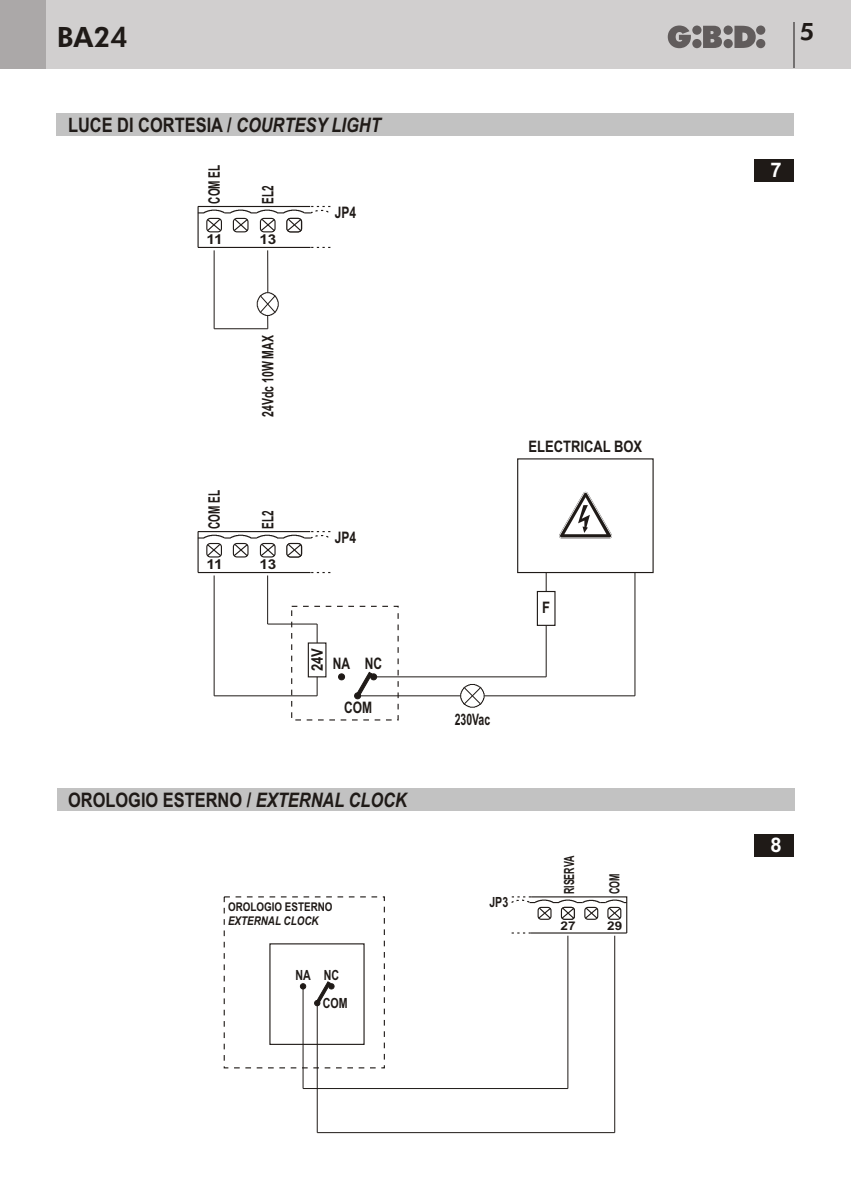
<style>
.page{position:relative;width:851px;height:1191px;background:#fff}
.page>*{position:absolute;margin:0;border:0;box-sizing:border-box;transform-origin:0 0}
.t1{font:800 28px "Futura BT";color:#1f1a17}
.t2{font:800 24px "Futura BT";color:#1f1a17}
.t3{font:700 20.2px "Arial";color:#fff}
.t4{font:700 20px "Arial Narrow";color:#1f1a17}
.t5{font:700 15.8px "Arial Narrow";color:#1f1a17;scale:.81 1}
.t6{font:700 15.8px "Arial Narrow";color:#1f1a17}
.t7{font:700 15.8px "Arial Narrow";color:#1f1a17;scale:.77 1}
.t8{font:700 15.8px "Arial Narrow";color:#1f1a17;scale:.93 1}
.t9{font:700 14px "Arial Narrow";color:#1f1a17;scale:.77 1}
.t10{font:700 14px/28.4px "Arial Narrow";color:#1f1a17;scale:.93 1}
.t11{font:700 13.6px "Arial Narrow";letter-spacing:-.02em;color:#1f1a17;scale:1.38 1}
.t12{font:700 12px "Arial Narrow";color:#1f1a17}
.t13{font:italic 700 12px "Arial Narrow";color:#1f1a17}
.t14{font:700 12px "Arial Narrow";color:#1f1a17;scale:1.38 1}
.s1{font-style:italic}
</style>
<div class="page">
<div style="left:0;top:0;width:850px;height:68px;background:#d1cfcf"></div>
<div style="left:0;top:0;width:45px;height:68px;background:#aba8a8"></div>
<svg style="left:667px;top:26px;width:98px;height:22px"></svg>
<hr style="left:793px;top:23px;width:2px;height:45px;background:#737070">
<div style="left:57px;top:113px;width:737px;height:23px;background:#c2c2c2"></div>
<svg style="left:256px;top:250px;width:23px;height:79px"></svg>
<hr style="left:214px;top:250px;width:1px;height:79px;background:#1f1a17">
<svg style="left:310px;top:247px;width:20px;height:1px"></svg>
<hr style="left:198px;top:247px;width:112px;height:1px;background:#1f1a17">
<hr style="left:197px;top:206px;width:2px;height:41px;background:#1f1a17">
<svg style="left:198px;top:206px;width:133px;height:26px"></svg>
<hr style="left:214px;top:328px;width:54px;height:1px;background:#1f1a17">
<hr style="left:634px;top:572px;width:1px;height:124px;background:#1f1a17">
<hr style="left:214px;top:575px;width:1px;height:121px;background:#1f1a17">
<svg style="left:310px;top:572px;width:20px;height:1px"></svg>
<hr style="left:198px;top:572px;width:112px;height:1px;background:#1f1a17">
<hr style="left:197px;top:531px;width:2px;height:41px;background:#1f1a17">
<svg style="left:198px;top:531px;width:133px;height:26px"></svg>
<hr style="left:214px;top:695px;width:103px;height:1px;background:#1f1a17">
<hr style="left:267px;top:575px;width:1px;height:49px;background:#1f1a17">
<hr style="left:267px;top:623px;width:50px;height:1px;background:#1f1a17">
<div style="left:308px;top:642px;width:18px;height:35px;border:1px solid #1f1a17"></div>
<svg style="left:317px;top:677px;width:1px;height:19px"></svg>
<svg style="left:317px;top:624px;width:1px;height:19px"></svg>
<div style="left:536px;top:591px;width:19px;height:35px;border:1px solid #1f1a17"></div>
<hr style="left:545px;top:625px;width:1px;height:52px;background:#1f1a17">
<svg style="left:517px;top:458px;width:137px;height:133px"></svg>
<div style="left:338px;top:673px;width:7px;height:7px;background:#1f1a17;border:1px solid #1f1a17;border-radius:50%"></div>
<div style="left:370px;top:673px;width:7px;height:7px;background:#1f1a17;border:1px solid #1f1a17;border-radius:50%"></div>
<hr style="left:373px;top:676px;width:173px;height:1px;background:#1f1a17">
<svg style="left:460px;top:684px;width:24px;height:24px"></svg>
<hr style="left:357px;top:695px;width:103px;height:1px;background:#1f1a17">
<hr style="left:484px;top:695px;width:151px;height:1px;background:#1f1a17">
<svg style="left:355px;top:672px;width:17px;height:26px"></svg>
<div style="left:57px;top:788px;width:737px;height:23px;background:#c2c2c2"></div>
<svg style="left:511px;top:896px;width:116px;height:38px"></svg>
<hr style="left:614px;top:935px;width:1px;height:197px;background:#1f1a17">
<hr style="left:567px;top:935px;width:1px;height:153px;background:#1f1a17">
<hr style="left:317px;top:1132px;width:297px;height:1px;background:#1f1a17">
<hr style="left:303px;top:1088px;width:264px;height:1px;background:#1f1a17">
<svg style="left:300px;top:983px;width:6px;height:6px"></svg>
<svg style="left:314px;top:981px;width:20px;height:25px"></svg>
<hr style="left:302px;top:986px;width:1px;height:102px;background:#1f1a17">
<hr style="left:317px;top:1003px;width:1px;height:129px;background:#1f1a17">
<div style="left:754px;top:159px;width:40px;height:22px;background:#1f1a17"></div>
<div style="left:754px;top:833px;width:40px;height:23px;background:#1f1a17"></div>
<h1 class="t1" style="left:57px;top:26px;width:73px">BA24</h1>
<p class="t2" style="left:799px;top:22px;width:16px">5</p>
<p class="t4" style="left:68px;top:117px;width:314px">LUCE DI CORTESIA / <span class="s1">COURTESY LIGHT</span></p>
<p class="t7" style="left:208px;top:204px;width:52px;rotate:-90deg">COM EL</p>
<p class="t7" style="left:262px;top:204px;width:25px;rotate:-90deg">EL2</p>
<p class="t11" style="left:206px;top:234px;width:13px">11</p>
<p class="t11" style="left:259px;top:234px;width:14px">13</p>
<p class="t8" style="left:335px;top:206px;width:24px">JP4</p>
<p class="t7" style="left:208px;top:529px;width:52px;rotate:-90deg">COM EL</p>
<p class="t5" style="left:262px;top:417px;width:102px;rotate:-90deg">24Vdc 10W MAX</p>
<p class="t7" style="left:262px;top:529px;width:25px;rotate:-90deg">EL2</p>
<p class="t11" style="left:206px;top:559px;width:13px">11</p>
<p class="t11" style="left:259px;top:559px;width:14px">13</p>
<p class="t8" style="left:335px;top:531px;width:24px">JP4</p>
<p class="t6" style="left:311px;top:671px;width:25px;rotate:-90deg">24V</p>
<p class="t8" style="left:333px;top:658px;width:55px">NA NC</p>
<p class="t8" style="left:344px;top:702px;width:32px">COM</p>
<p class="t4" style="left:68px;top:792px;width:340px">OROLOGIO ESTERNO / <span class="s1">EXTERNAL CLOCK</span></p>
<p class="t12" style="left:228px;top:902px;width:106px">OROLOGIO ESTERNO</p>
<p class="t13" style="left:228px;top:916px;width:92px">EXTERNAL CLOCK</p>
<p class="t10" style="left:323px;top:962px;width:28px;text-indent:-28px">NA NC<br>COM</p>
<p class="t6" style="left:528px;top:441px;width:115px">ELECTRICAL BOX</p>
<p class="t5" style="left:454px;top:714px;width:45px">230Vac</p>
<p class="t6" style="left:542px;top:602px;width:9px">F</p>
<p class="t10" style="left:489px;top:889px;width:22px">JP3</p>
<p class="t9" style="left:563px;top:894px;width:52px;rotate:-90deg">RISERVA</p>
<p class="t9" style="left:609px;top:894px;width:28px;rotate:-90deg">COM</p>
<p class="t14" style="left:560px;top:921px;width:12px">27</p>
<p class="t14" style="left:607px;top:921px;width:12px">29</p>
<p class="t3" style="left:770px;top:163px;width:13px">7</p>
<p class="t3" style="left:770px;top:837px;width:13px">8</p>
</div>
